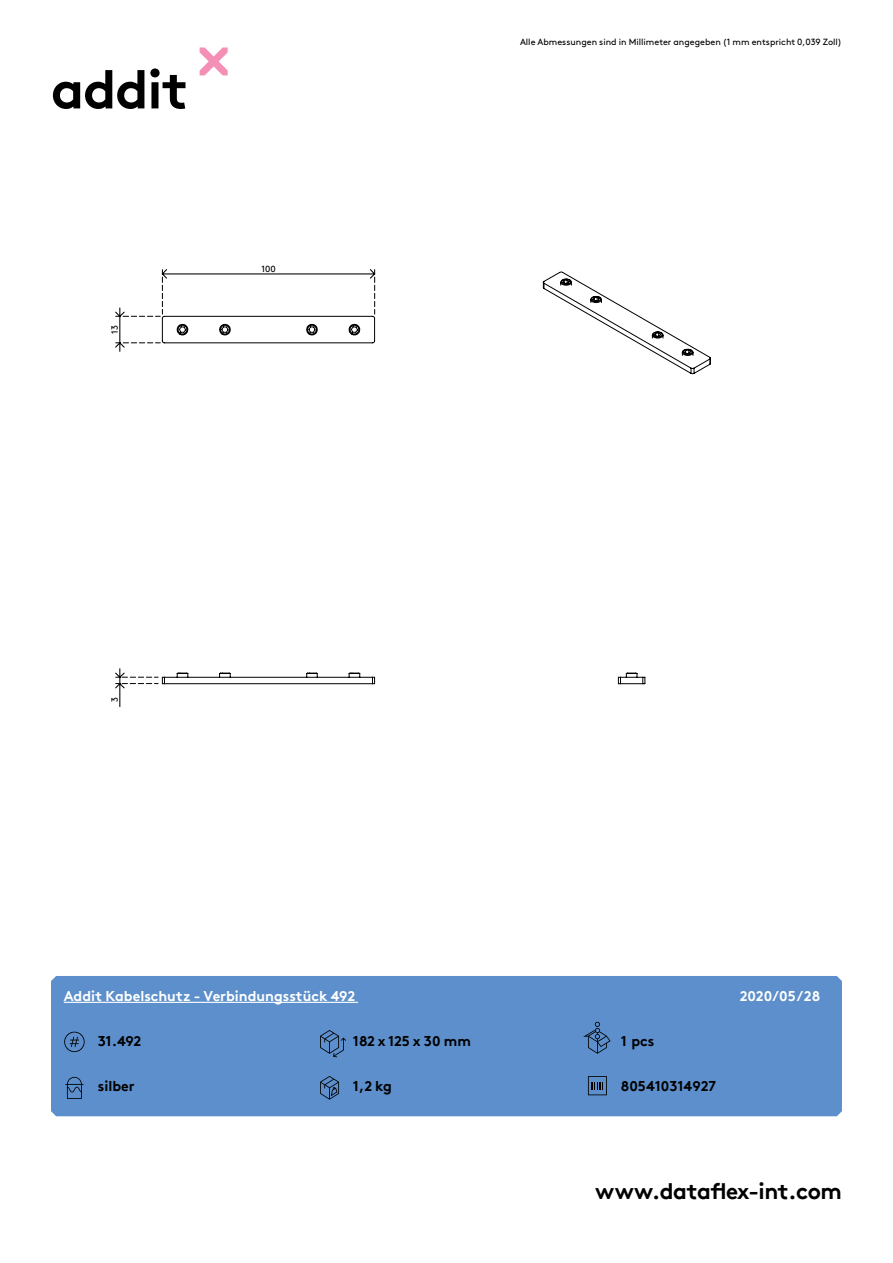
<style>
.page{position:relative;width:893px;height:1263px;background:#fff}
.page>*{position:absolute;margin:0;border:0;box-sizing:border-box;transform-origin:0 0}
.t1{font:700 54px "Brown Pro TT";letter-spacing:-.02em;color:#000}
.t2{font:700 22.5px "Brown Pro TT";letter-spacing:-.02em;color:#000}
.t3{font:700 14.25px "Brown Pro TT";color:#fff}
.t4{font:700 14.25px "Brown Pro TT";color:#000}
.t5{font:9px "Brown";color:#000}
.t6{font:9px "Brown Pro TT Regular Alt";color:#000}
</style>
<div class="page">
<svg style="left:200px;top:47px;width:28px;height:28px"></svg>
<div style="left:51px;top:976px;width:791px;height:140px;background:#5c8fcb"></div>
<svg style="left:115px;top:269px;width:261px;height:438px"></svg>
<svg style="left:618px;top:673px;width:27px;height:11px"></svg>
<svg style="left:542px;top:271px;width:169px;height:103px"></svg>
<svg style="left:64px;top:1032px;width:21px;height:20px"></svg>
<svg style="left:65px;top:1077px;width:18px;height:22px"></svg>
<svg style="left:320px;top:1030px;width:26px;height:27px"></svg>
<svg style="left:583px;top:1022px;width:27px;height:32px"></svg>
<svg style="left:320px;top:1076px;width:19px;height:24px"></svg>
<svg style="left:588px;top:1076px;width:19px;height:19px"></svg>
<hr style="left:64px;top:1002px;width:294px;height:1px;background:#fff">
<h1 class="t1" style="left:51px;top:68px;width:139px">addit</h1>
<p class="t6" style="left:108px;top:334px;width:10px;rotate:-90deg">13</p>
<p class="t6" style="left:261px;top:262px;width:16px">100</p>
<p class="t6" style="left:108px;top:702px;width:6px;rotate:-90deg">3</p>
<p class="t5" style="left:520px;top:38px;width:323px">Alle Abmessungen sind in Millimeter angegeben (1 mm entspricht 0,039 Zoll)</p>
<h3 class="t3" style="left:64px;top:991px;width:293px">Addit Kabelschutz - Verbindungsstück 492</h3>
<h3 class="t3" style="left:740px;top:991px;width:82px">2020/05/28</h3>
<h3 class="t4" style="left:98px;top:1035px;width:45px">31.492</h3>
<h3 class="t4" style="left:353px;top:1035px;width:119px">182 x 125 x 30 mm</h3>
<h3 class="t4" style="left:621px;top:1035px;width:35px">1 pcs</h3>
<h3 class="t4" style="left:98px;top:1080px;width:38px">silber</h3>
<h3 class="t4" style="left:621px;top:1074px;width:97px">805410314927</h3>
<h3 class="t4" style="left:353px;top:1080px;width:41px">1,2 kg</h3>
<h2 class="t2" style="left:595px;top:1173px;width:248px">www.dataflex-int.com</h2>
</div>
